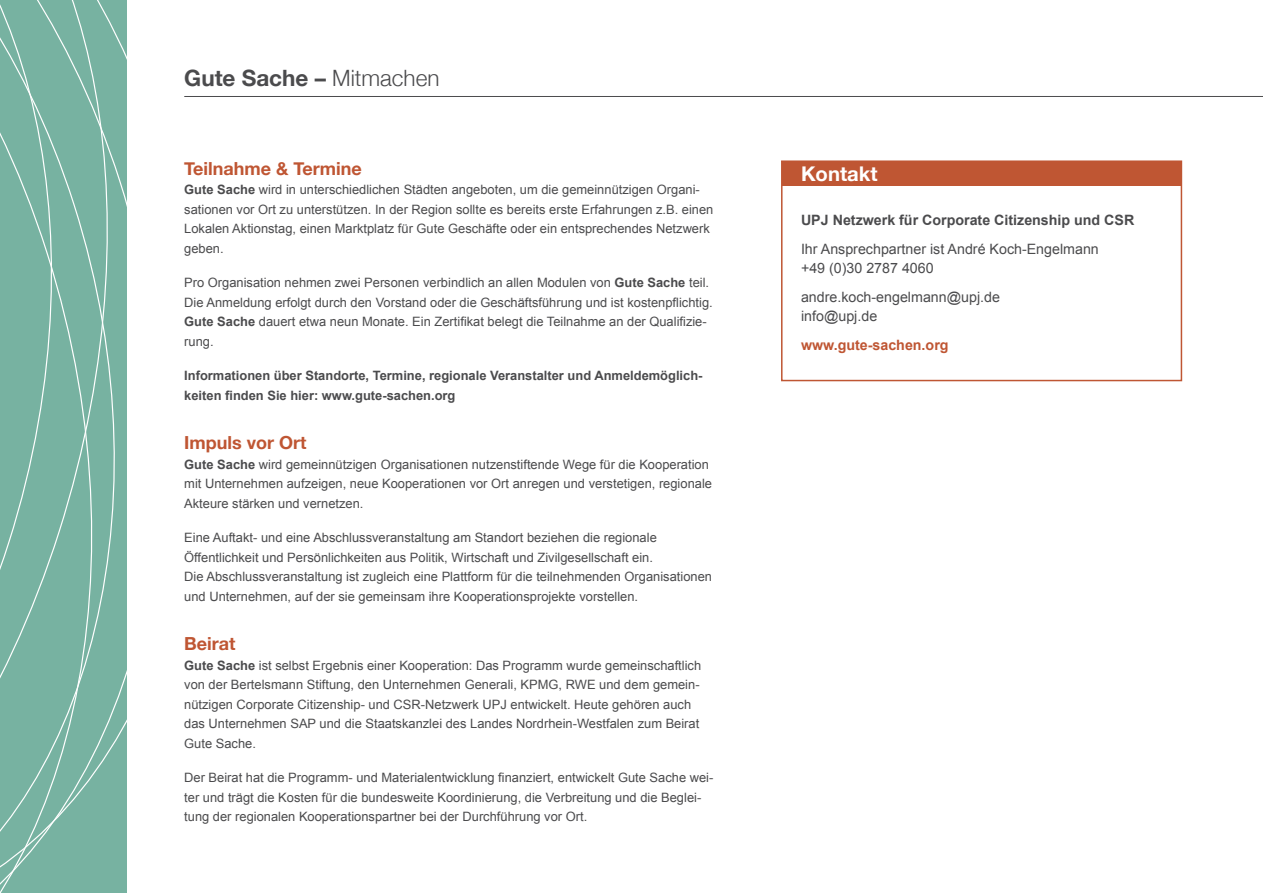
<style>
.page{position:relative;width:1263px;height:893px;background:#fff}
.page>*{position:absolute;margin:0;border:0;box-sizing:border-box;transform-origin:0 0}
.t1{font:700 22.5px "Helvetica Neue";color:#4b4b4d}
.t2{font:700 20.25px "Helvetica Neue";color:#fff}
.t3{font:700 18px "Helvetica Neue";color:#bf5633}
.t4{font:14.25px/19.5px "Arial";color:#4b4b4d}
.t5{font:700 14.25px "Arial";color:#4b4b4d}
.t6{font:700 14.25px "Arial";color:#bf5633}
.t7{font:12.9px/19.5px "Arial";color:#4b4b4d}
.t8{font:700 12.9px/19.5px "Arial";color:#4b4b4d}
.s1{font-weight:300}
.s2{font-weight:700}
</style>
<div class="page">
<div style="left:781px;top:160px;width:401px;height:221px;border:2px solid #bf5633"></div>
<div style="left:782px;top:161px;width:400px;height:25px;background:#bf5633"></div>
<div style="left:0;top:0;width:127px;height:893px;background:#77b2a1"></div>
<hr style="left:184px;top:96px;width:1079px;height:1px;background:#4b4b4d">
<h1 class="t1" style="left:184px;top:60px;width:257px">Gute Sache – <span class="s1">Mitmachen</span></h1>
<h3 class="t3" style="left:184px;top:154px;width:179px">Teilnahme &amp; Termine</h3>
<p class="t7" style="left:184px;top:180px;width:531px"><span class="s2">Gute Sache</span> wird in unterschiedlichen Städten angeboten, um die gemeinnützigen Organi&shy;sationen vor Ort zu unterstützen. In der Region sollte es bereits erste Erfahrungen z.B. einen Lokalen Aktionstag, einen Marktplatz für Gute Geschäfte oder ein entsprechendes Netzwerk geben.</p>
<p class="t7" style="left:184px;top:273px;width:530px">Pro Organisation nehmen zwei Personen verbindlich an allen Modulen von <span class="s2">Gute Sache</span> teil.<br>Die Anmeldung erfolgt durch den Vorstand oder die Geschäftsführung und ist kostenpflichtig.<br><span class="s2">Gute Sache</span> dauert etwa neun Monate. Ein Zertifikat belegt die Teilnahme an der Qualifizie&shy;rung.</p>
<p class="t8" style="left:184px;top:366px;width:520px">Informationen über Standorte, Termine, regionale Veranstalter und Anmeldemöglich&shy;keiten finden Sie hier: www.gute-sachen.org</p>
<h3 class="t3" style="left:184px;top:428px;width:124px">Impuls vor Ort</h3>
<p class="t7" style="left:184px;top:454px;width:529px"><span class="s2">Gute Sache</span> wird gemeinnützigen Organisationen nutzenstiftende Wege für die Kooperation mit Unternehmen aufzeigen, neue Kooperationen vor Ort anregen und verstetigen, regionale<br>Akteure stärken und vernetzen.</p>
<p class="t7" style="left:184px;top:528px;width:529px">Eine Auftakt- und eine Abschlussveranstaltung am Standort beziehen die regionale Öffentlichkeit und Persönlichkeiten aus Politik, Wirtschaft und Zivilgesellschaft ein.<br>Die Abschlussveranstaltung ist zugleich eine Plattform für die teilnehmenden Organisationen und Unternehmen, auf der sie gemeinsam ihre Kooperationsprojekte vorstellen.</p>
<h3 class="t3" style="left:184px;top:629px;width:53px">Beirat</h3>
<p class="t7" style="left:184px;top:655px;width:518px"><span class="s2">Gute Sache</span> ist selbst Ergebnis einer Kooperation: Das Programm wurde gemeinschaftlich von der Bertelsmann Stiftung, den Unternehmen Generali, KPMG, RWE und dem gemein&shy;nützigen Corporate Citizenship- und CSR-Netzwerk UPJ entwickelt. Heute gehören auch das Unternehmen SAP und die Staatskanzlei des Landes Nordrhein-Westfalen zum Beirat Gute Sache.</p>
<p class="t7" style="left:184px;top:768px;width:531px">Der Beirat hat die Programm- und Materialentwicklung finanziert, entwickelt Gute Sache wei&shy;ter und trägt die Kosten für die bundesweite Koordinierung, die Verbreitung und die Beglei&shy;tung der regionalen Kooperationspartner bei der Durchführung vor Ort.</p>
<h2 class="t2" style="left:801px;top:158px;width:78px">Kontakt</h2>
<p class="t5" style="left:801px;top:211px;width:335px">UPJ Netzwerk für Corporate Citizenship und CSR</p>
<p class="t4" style="left:801px;top:239px;width:299px">Ihr Ansprechpartner ist André Koch-Engelmann +49 (0)30 2787 4060</p>
<p class="t4" style="left:801px;top:287px;width:201px">andre.koch-engelmann@upj.de info@upj.de</p>
<p class="t6" style="left:801px;top:336px;width:149px">www.gute-sachen.org</p>
</div>
